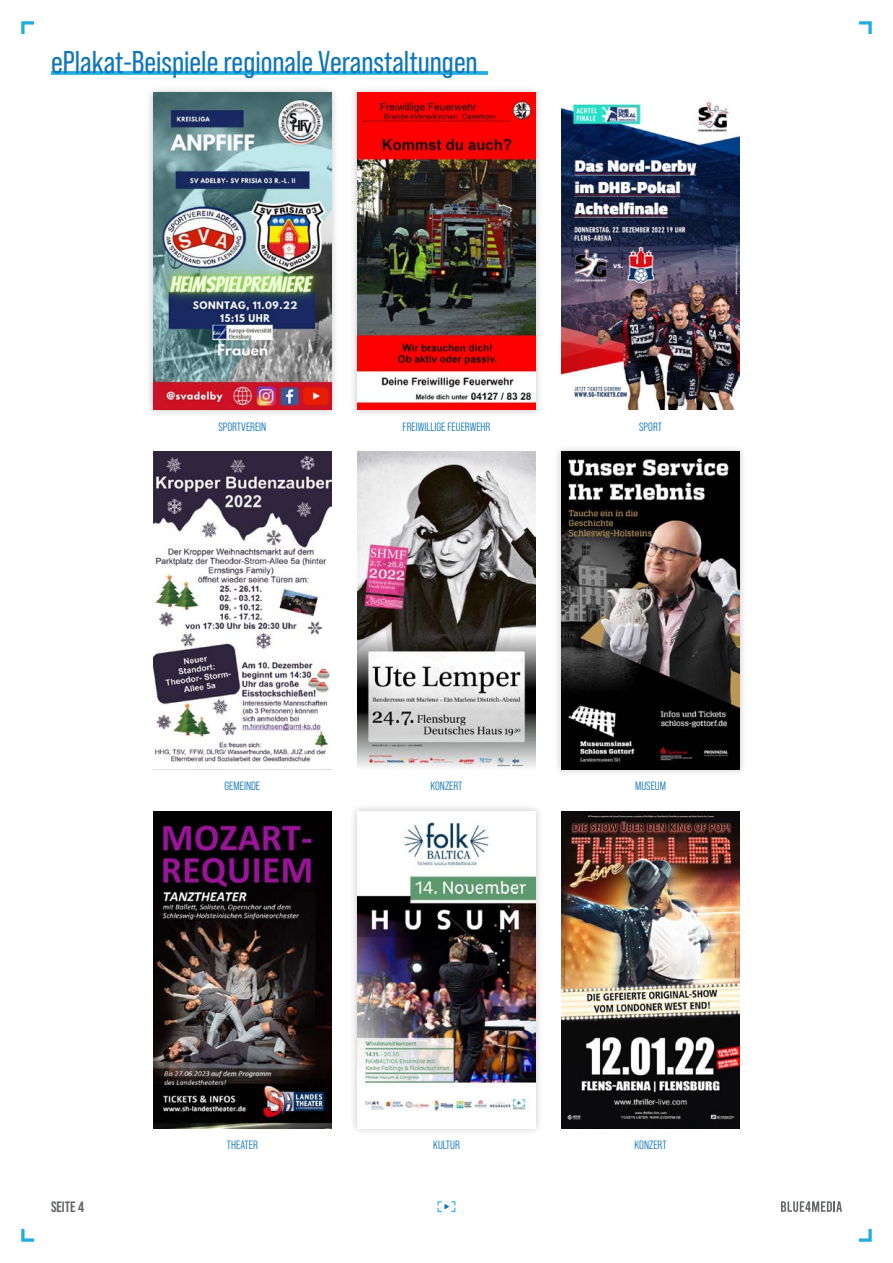
<style>
.page{position:relative;width:893px;height:1263px;background:#fff}
.page>*{position:absolute;margin:0;border:0;box-sizing:border-box;transform-origin:0 0}
.t1{font:31.5px "Bebas Neue Pro";color:#1076b9}
.t2{font:700 15px "Bebas Neue Pro";color:#636569}
.t3{font:12px "Bebas Neue Pro Middle";color:#1076b9}
</style>
<div class="page">
<svg style="left:51px;top:71px;width:437px;height:4px;background:#2cb1e5"></svg>
<div style="left:349px;top:803px;width:194px;height:333px;background:#231f20;opacity:.25"></div>
<img style="left:357px;top:811px;width:179px;height:318px">
<div style="left:145px;top:85px;width:194px;height:332px;background:#231f20;opacity:.25"></div>
<img style="left:153px;top:92px;width:179px;height:318px">
<img style="left:153px;top:811px;width:179px;height:318px">
<div style="left:349px;top:85px;width:194px;height:332px;background:#231f20;opacity:.25"></div>
<img style="left:357px;top:92px;width:179px;height:318px">
<img style="left:561px;top:811px;width:179px;height:318px">
<div style="left:554px;top:444px;width:193px;height:333px;background:#231f20;opacity:.25"></div>
<img style="left:561px;top:452px;width:179px;height:317px">
<img style="left:357px;top:452px;width:179px;height:317px">
<img style="left:561px;top:102px;width:179px;height:308px">
<img style="left:153px;top:452px;width:179px;height:311px">
<svg style="left:21px;top:21px;width:13px;height:13px"></svg>
<svg style="left:859px;top:21px;width:13px;height:13px"></svg>
<svg style="left:859px;top:1229px;width:13px;height:13px"></svg>
<svg style="left:21px;top:1229px;width:13px;height:13px"></svg>
<svg style="left:438px;top:1201px;width:17px;height:11px"></svg>
<svg style="left:781px;top:1201px;width:61px;height:11px"></svg>
<p class="t1" style="left:51px;top:44px;width:428px">ePlakat-Beispiele regionale Veranstaltungen</p>
<p class="t3" style="left:218px;top:420px;width:49px">SPORTVEREIN</p>
<p class="t3" style="left:403px;top:420px;width:89px">FREIWILLIGE FEUERWEHR</p>
<p class="t3" style="left:639px;top:420px;width:24px">SPORT</p>
<p class="t3" style="left:225px;top:779px;width:37px">GEMEINDE</p>
<p class="t3" style="left:430px;top:779px;width:34px">KONZERT</p>
<p class="t3" style="left:635px;top:779px;width:32px">MUSEUM</p>
<p class="t2" style="left:51px;top:1198px;width:35px">SEITE 4</p>
<p class="t3" style="left:227px;top:1138px;width:32px">THEATER</p>
<p class="t3" style="left:635px;top:1138px;width:34px">KONZERT</p>
<p class="t3" style="left:433px;top:1138px;width:28px">KULTUR</p>
</div>
